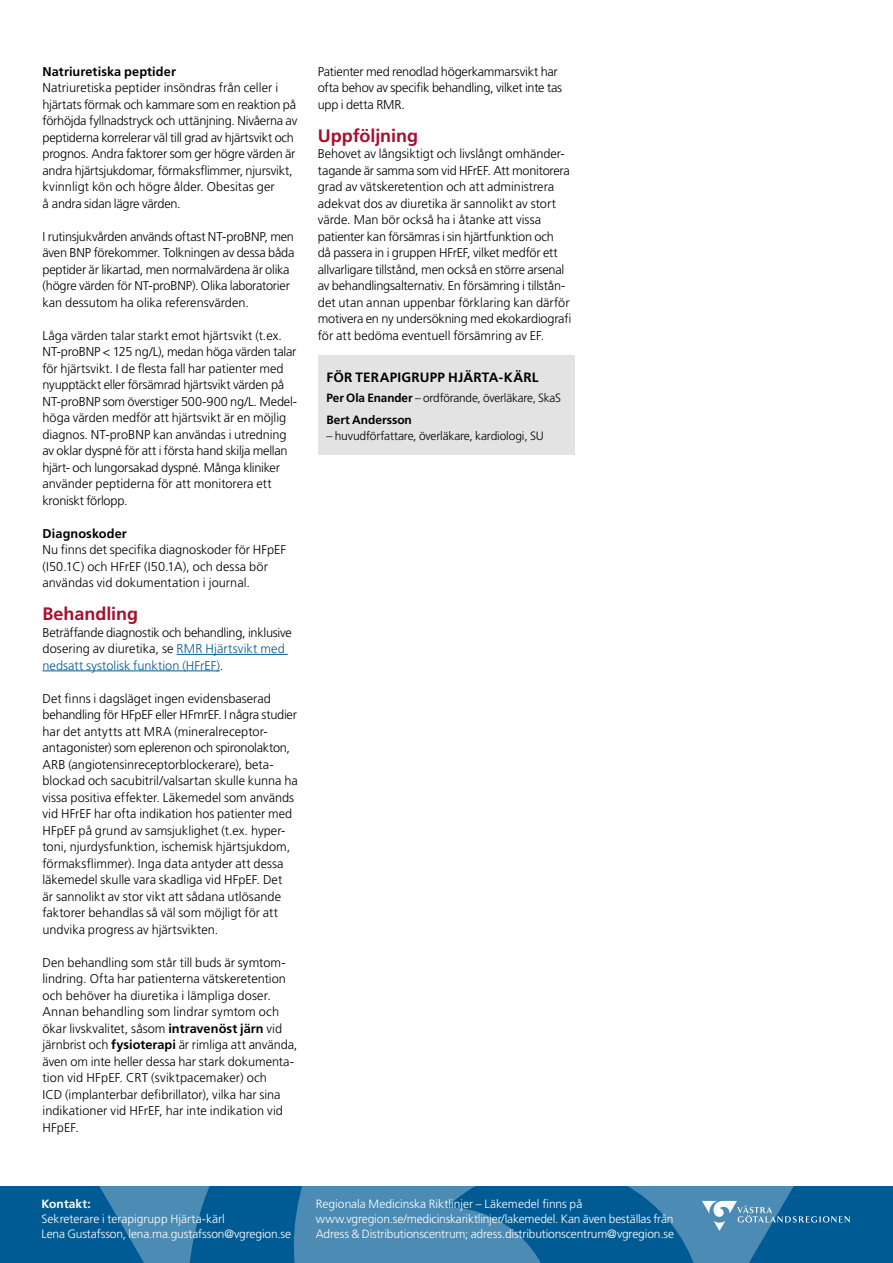
<style>
.page{position:relative;width:893px;height:1263px;background:#fff}
.page>*{position:absolute;margin:0;border:0;box-sizing:border-box;transform-origin:0 0}
.t1{font:700 18px "Frutiger LT Std";letter-spacing:-.005em;color:#a5102d}
.t2{font:700 13.5px "Frutiger LT Std";letter-spacing:.015em;color:#000}
.t3{font:300 12.75px/16.5px "Frutiger LT Std";letter-spacing:-.005em;color:#000}
.t4{font:700 12.75px "Frutiger LT Std";letter-spacing:.01em;color:#000}
.t5{font:300 12px/15px "Frutiger LT Std";letter-spacing:-.01em;color:#fff}
.t6{font:300 12px/21.8px "Frutiger LT Std";letter-spacing:-.015em;color:#000}
.t7{font:700 12px "Frutiger LT Std";letter-spacing:.01em;color:#fff}
.s1{color:#005b94}
.s2{font-weight:700}
</style>
<div class="page">
<svg style="left:0;top:1186px;width:294px;height:77px;background:#13679c"></svg>
<svg style="left:294px;top:1186px;width:599px;height:77px;background:#2673a3"></svg>
<svg style="left:702px;top:1201px;width:148px;height:30px;background:#4084ae"></svg>
<div style="left:318px;top:355px;width:257px;height:100px;background:#e3e3e3"></div>
<hr style="left:177px;top:654px;width:111px;height:1px;background:#005b94">
<hr style="left:43px;top:670px;width:177px;height:1px;background:#005b94">
<p class="t4" style="left:43px;top:64px;width:135px">Natriuretiska peptider</p>
<p class="t3" style="left:43px;top:80px;width:256px">Natriuretiska peptider insöndras från celler i hjärtats förmak och kammare som en reaktion på förhöjda fyllnadstryck och uttänjning. Nivåerna av peptiderna korrelerar väl till grad av hjärtsvikt och prognos. Andra faktorer som ger högre värden är andra hjärtsjukdomar, förmaksflimmer, njursvikt, kvinnligt kön och högre ålder. Obesitas ger<br>å andra sidan lägre värden.</p>
<p class="t3" style="left:43px;top:228px;width:253px">I rutinsjukvården används oftast NT-proBNP, men även BNP förekommer. Tolkningen av dessa båda peptider är likartad, men normalvärdena är olika (högre värden för NT-proBNP). Olika laboratorier kan dessutom ha olika referensvärden.</p>
<p class="t3" style="left:43px;top:327px;width:256px">Låga värden talar starkt emot hjärtsvikt (t.ex.<br>NT-proBNP &lt; 125 ng/L), medan höga värden talar för hjärtsvikt. I de flesta fall har patienter med nyupptäckt eller försämrad hjärtsvikt värden på NT-proBNP som överstiger 500-900 ng/L. Medel&shy;höga värden medför att hjärtsvikt är en möjlig diagnos. NT-proBNP kan användas i utredning av oklar dyspné för att i första hand skilja mellan hjärt- och lungorsakad dyspné. Många kliniker använder peptiderna för att monitorera ett kroniskt förlopp.</p>
<p class="t4" style="left:43px;top:526px;width:86px">Diagnoskoder</p>
<p class="t3" style="left:43px;top:542px;width:245px">Nu finns det specifika diagnoskoder för HFpEF (I50.1C) och HFrEF (I50.1A), och dessa bör användas vid dokumentation i journal.</p>
<h1 class="t1" style="left:43px;top:603px;width:97px">Behandling</h1>
<p class="t3" style="left:43px;top:624px;width:251px">Beträffande diagnostik och behandling, inklusive dosering av diuretika, se <span class="s1">RMR Hjärtsvikt med nedsatt systolisk funktion (HFrEF)</span>.</p>
<p class="t3" style="left:43px;top:690px;width:257px">Det finns i dagsläget ingen evidensbaserad behandling för HFpEF eller HFmrEF. I några studier har det antytts att MRA (mineralreceptor&shy;antagonister) som eplerenon och spironolakton, ARB (angiotensinreceptorblockerare), beta&shy;blockad och sacubitril/valsartan skulle kunna ha vissa positiva effekter. Läkemedel som används vid HFrEF har ofta indikation hos patienter med HFpEF på grund av samsjuklighet (t.ex. hyper&shy;toni, njur dysfunktion, ischemisk hjärtsjukdom, förmaksflimmer). Inga data antyder att dessa läkemedel skulle vara skadliga vid HFpEF. Det<br>är sannolikt av stor vikt att sådana utlösande faktorer behandlas så väl som möjligt för att undvika progress av hjärtsvikten.</p>
<p class="t3" style="left:43px;top:954px;width:256px">Den behandling som står till buds är symtom&shy;lindring. Ofta har patienterna vätskeretention och behöver ha diuretika i lämpliga doser.<br>Annan behandling som lindrar symtom och ökar livs kvalitet, såsom <span class="s2">intravenöst järn</span> vid järnbrist och <span class="s2">fysioterapi</span> är rimliga att använda, även om inte heller dessa har stark dokumenta&shy;tion vid HFpEF. CRT (sviktpacemaker) och<br>ICD (implanterbar defibrillator), vilka har sina indikationer vid HFrEF, har inte indikation vid HFpEF.</p>
<p class="t3" style="left:318px;top:63px;width:246px">Patienter med renodlad högerkammarsvikt har ofta behov av specifik behandling, vilket inte tas upp i detta RMR.</p>
<h1 class="t1" style="left:318px;top:125px;width:102px">Uppföljning</h1>
<p class="t3" style="left:318px;top:146px;width:255px">Behovet av långsiktigt och livslångt omhänder&shy;tagande är samma som vid HFrEF. Att monitorera grad av vätskeretention och att administrera adekvat dos av diuretika är sannolikt av stort värde. Man bör också ha i åtanke att vissa patienter kan försämras i sin hjärtfunktion och<br>då passera in i gruppen HFrEF, vilket medför ett allvarligare tillstånd, men också en större arsenal av behandlingsalternativ. En försämring i tillstån&shy;det utan annan uppenbar förklaring kan därför motivera en ny undersökning med ekokardiografi för att bedöma eventuell försämring av EF.</p>
<p class="t2" style="left:326px;top:369px;width:214px">FÖR TERAPIGRUPP HJÄRTA-KÄRL</p>
<p class="t6" style="left:326px;top:387px;width:236px"><span class="s2">Per Ola Enander</span> – ordförande, överläkare, SkaS<br><span class="s2">Bert Andersson</span></p>
<p class="t6" style="left:326px;top:425px;width:219px">– huvudförfattare, överläkare, kardiologi, SU</p>
<p class="t7" style="left:41px;top:1196px;width:51px">Kontakt:</p>
<p class="t5" style="left:41px;top:1211px;width:251px">Sekreterare i terapigrupp Hjärta-kärl<br>Lena Gustafsson, lena.ma.gustafsson@vgregion.se</p>
<p class="t5" style="left:316px;top:1196px;width:360px">Regionala Medicinska Riktlinjer – Läkemedel finns på www.vgregion.se/medicinskariktlinjer/lakemedel. Kan även beställas från<br>Adress &amp; Distributionscentrum; adress.distributionscentrum@vgregion.se</p>
</div>
